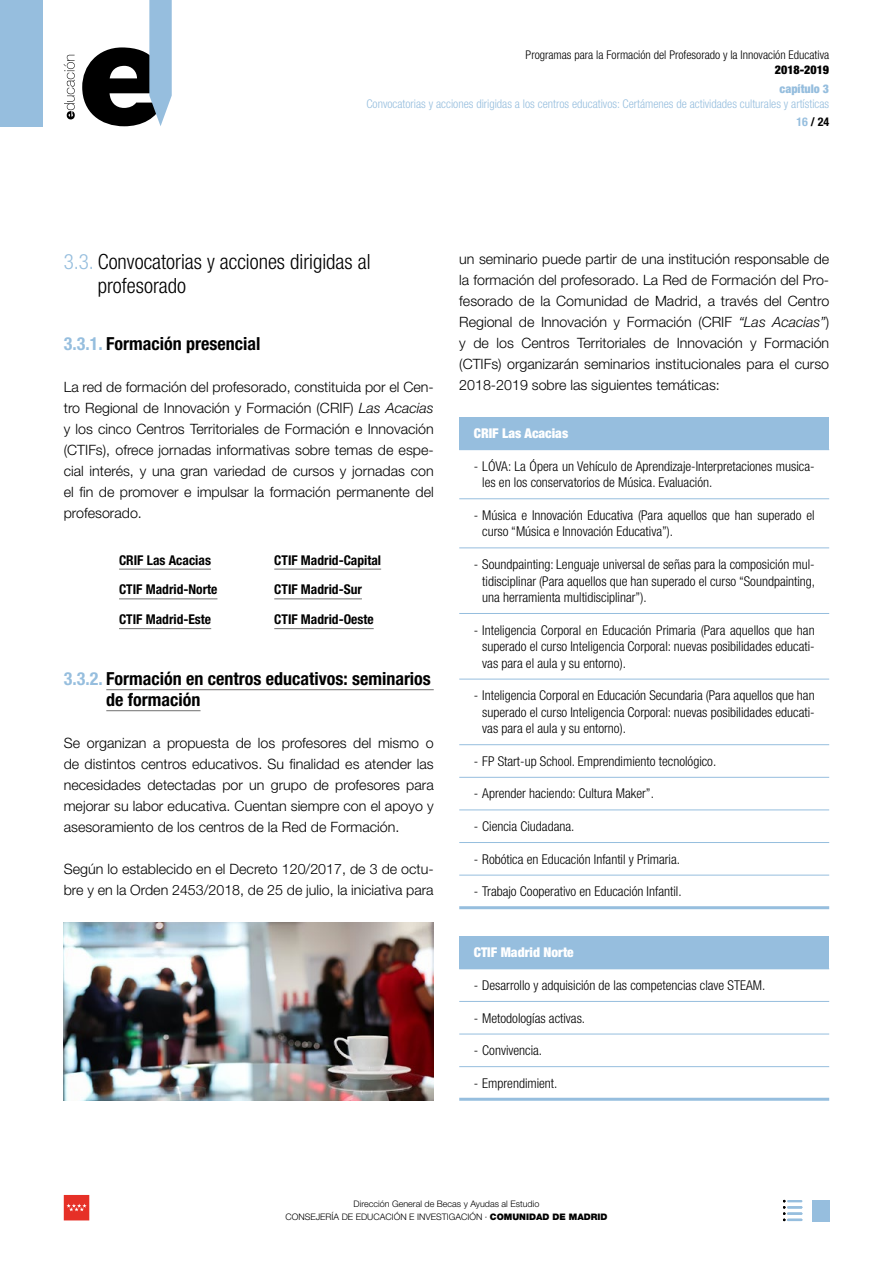
<style>
.page{position:relative;width:893px;height:1263px;background:#fff}
.page>*{position:absolute;margin:0;border:0;box-sizing:border-box;transform-origin:0 0}
.t1{font:300 condensed 21px/24px "Helvetica Neue LT Std";color:#000}
.t2{font:700 condensed 18px/21px "Helvetica Neue LT Std";color:#000}
.t3{font:300 14.25px/21px "Helvetica Neue LT Std";color:#000;text-align:justify}
.t4{font:300 condensed 13.5px/16.5px "Helvetica Neue LT Std";color:#000;text-align:justify}
.t5{font:700 condensed 13.5px "Helvetica Neue LT Std";color:#000}
.t6{font:900 condensed 13.5px "Helvetica Neue LT Std";color:#fff}
.t7{font:300 condensed 12px "Helvetica Neue LT Std";color:#96bede}
.t8{font:300 condensed 12px "Helvetica Neue LT Std";color:#000}
.t9{font:900 condensed 12px "Helvetica Neue LT Std";color:#000}
.t10{font:900 condensed 12px "Helvetica Neue LT Std";color:#96bede}
.t11{font:700 condensed 12px "Helvetica Neue LT Std";color:#000}
.t12{font:300 9px/13.5px "Helvetica Neue LT Std";color:#000;text-align:center}
.s1{color:#96bede}
.s2{font-style:italic}
.s3{font-weight:900}
</style>
<div class="page">
<div style="left:459px;top:417px;width:370px;height:33px;background:#96bede"></div>
<hr style="left:459px;top:498px;width:370px;height:1px;background:#96bede">
<hr style="left:459px;top:547px;width:370px;height:1px;background:#96bede">
<hr style="left:459px;top:613px;width:370px;height:1px;background:#96bede">
<hr style="left:459px;top:679px;width:370px;height:1px;background:#96bede">
<hr style="left:459px;top:744px;width:370px;height:1px;background:#96bede">
<hr style="left:459px;top:777px;width:370px;height:1px;background:#96bede">
<hr style="left:459px;top:809px;width:370px;height:1px;background:#96bede">
<hr style="left:459px;top:842px;width:370px;height:1px;background:#96bede">
<hr style="left:459px;top:875px;width:370px;height:1px;background:#96bede">
<hr style="left:459px;top:906px;width:370px;height:3px;background:#96bede">
<div style="left:459px;top:936px;width:370px;height:33px;background:#96bede"></div>
<hr style="left:459px;top:1098px;width:370px;height:3px;background:#96bede">
<hr style="left:459px;top:1001px;width:370px;height:1px;background:#96bede">
<hr style="left:459px;top:1034px;width:370px;height:1px;background:#96bede">
<hr style="left:459px;top:1066px;width:370px;height:1px;background:#96bede">
<img style="left:64px;top:922px;width:370px;height:179px">
<div style="left:64px;top:1195px;width:25px;height:25px;background:#e63027"></div>
<svg style="left:66px;top:1203px;width:21px;height:8px"></svg>
<div style="left:812px;top:1200px;width:17px;height:21px;background:#96bede"></div>
<svg style="left:783px;top:1200px;width:19px;height:21px"></svg>
<svg style="left:64px;top:55px;width:11px;height:64px"></svg>
<svg style="left:82px;top:0;width:90px;height:126px"></svg>
<div style="left:0;top:0;width:43px;height:126px;background:#96bede"></div>
<svg style="left:106px;top:689px;width:328px;height:23px"></svg>
<svg style="left:119px;top:568px;width:92px;height:2px"></svg>
<svg style="left:274px;top:568px;width:108px;height:2px"></svg>
<svg style="left:119px;top:598px;width:99px;height:2px"></svg>
<svg style="left:274px;top:628px;width:100px;height:2px"></svg>
<svg style="left:119px;top:628px;width:93px;height:2px"></svg>
<p class="t8" style="left:526px;top:48px;width:305px">Programas para la Formación del Profesorado y la Innovación Educativa</p>
<p class="t9" style="left:775px;top:62px;width:56px">2018-2019</p>
<p class="t10" style="left:780px;top:81px;width:51px">capítulo 3</p>
<p class="t7" style="left:366px;top:97px;width:464px">Convocatorias y acciones dirigidas a los centros educativos: Certámenes de actividades culturales y artísticas</p>
<p class="t11" style="left:796px;top:115px;width:34px"><span class="s1">16</span> / 24</p>
<h1 class="t1" style="left:98px;top:249px;width:274px;text-indent:-34px"><span class="s1">3.3.</span> Convocatorias y acciones dirigidas al profesorado</h1>
<p class="t2" style="left:64px;top:333px;width:198px"><span class="s1">3.3.1.</span> Formación presencial</p>
<p class="t3" style="left:64px;top:376px;width:371px">La red de formación del profesorado, constituida por el Cen&shy;tro Regional de Innovación y Formación (CRIF) <span class="s2">Las Acacias </span>y los cinco Centros Territoriales de Formación e Innovación (CTIFs), ofrece jornadas informativas sobre temas de espe&shy;cial interés, y una gran variedad de cursos y jornadas con el fin de promover e impulsar la formación permanente del profesorado.</p>
<p class="t5" style="left:119px;top:552px;width:93px">CRIF Las Acacias</p>
<p class="t5" style="left:274px;top:552px;width:108px">CTIF Madrid-Capital</p>
<p class="t5" style="left:119px;top:581px;width:100px">CTIF Madrid-Norte</p>
<p class="t5" style="left:274px;top:581px;width:89px">CTIF Madrid-Sur</p>
<p class="t5" style="left:119px;top:611px;width:94px">CTIF Madrid-Este</p>
<p class="t5" style="left:274px;top:611px;width:101px">CTIF Madrid-Oeste</p>
<p class="t2" style="left:106px;top:668px;width:326px;text-indent:-43px"><span class="s1">3.3.2.</span> Formación en centros educativos: seminarios de formación</p>
<p class="t3" style="left:64px;top:732px;width:371px">Se organizan a propuesta de los profesores del mismo o de distintos centros educativos. Su finalidad es atender las necesidades detectadas por un grupo de profesores para mejorar su labor educativa. Cuentan siempre con el apoyo y asesoramiento de los centros de la Red de Formación.</p>
<p class="t3" style="left:64px;top:858px;width:371px">Según lo establecido en el Decreto 120/2017, de 3 de octu&shy;bre y en la Orden 2453/2018, de 25 de julio, la iniciativa para</p>
<p class="t3" style="left:459px;top:248px;width:371px">un seminario puede partir de una institución responsable de la formación del profesorado. La Red de Formación del Pro&shy;fesorado de la Comunidad de Madrid, a través del Centro Regional de Innovación y Formación (CRIF <span class="s2">“Las Acacias”</span>) y de los Centros Territoriales de Innovación y Formación (CTIFs) organizarán seminarios institucionales para el curso 2018-2019 sobre las siguientes temáticas:</p>
<p class="t6" style="left:474px;top:425px;width:96px">CRIF Las Acacias</p>
<p class="t4" style="left:482px;top:458px;width:334px;text-indent:-9px">- LÓVA: La Ópera un Vehículo de Aprendizaje-Interpretaciones musica&shy;les en los conservatorios de Música. Evaluación.</p>
<p class="t4" style="left:482px;top:507px;width:334px;text-indent:-9px">- Música e Innovación Educativa (Para aquellos que han superado el curso “Música e Innovación Educativa”).</p>
<p class="t4" style="left:482px;top:556px;width:334px;text-indent:-9px">- Soundpainting: Lenguaje universal de señas para la composición mul&shy;tidisciplinar (Para aquellos que han superado el curso “Soundpainting, una herramienta multidisciplinar”).</p>
<p class="t4" style="left:482px;top:621px;width:334px;text-indent:-9px">- Inteligencia Corporal en Educación Primaria (Para aquellos que han superado el curso Inteligencia Corporal: nuevas posibilidades educati&shy;vas para el aula y su entorno).</p>
<p class="t4" style="left:482px;top:687px;width:334px;text-indent:-9px">- Inteligencia Corporal en Educación Secundaria (Para aquellos que han superado el curso Inteligencia Corporal: nuevas posibilidades educati&shy;vas para el aula y su entorno).</p>
<p class="t4" style="left:474px;top:753px;width:244px">- FP Start-up School. Emprendimiento tecnológico.</p>
<p class="t4" style="left:474px;top:785px;width:182px">- Aprender haciendo: Cultura Maker”.</p>
<p class="t4" style="left:474px;top:818px;width:102px">- Ciencia Ciudadana.</p>
<p class="t4" style="left:474px;top:850px;width:208px">- Robótica en Educación Infantil y Primaria.</p>
<p class="t4" style="left:474px;top:883px;width:209px">- Trabajo Cooperativo en Educación Infantil.</p>
<p class="t6" style="left:474px;top:944px;width:102px">CTIF Madrid Norte</p>
<p class="t4" style="left:474px;top:977px;width:293px">- Desarrollo y adquisición de las competencias clave STEAM.</p>
<p class="t4" style="left:474px;top:1009px;width:113px">- Metodologías activas.</p>
<p class="t4" style="left:474px;top:1042px;width:70px">- Convivencia.</p>
<p class="t4" style="left:474px;top:1075px;width:85px">- Emprendimient.</p>
<p class="t12" style="left:285px;top:1197px;width:324px">Dirección General de Becas y Ayudas al Estudio<br>CONSEJERÍA DE EDUCACIÓN E INVESTIGACIÓN · <span class="s3">COMUNIDAD DE MADRID</span></p>
</div>
